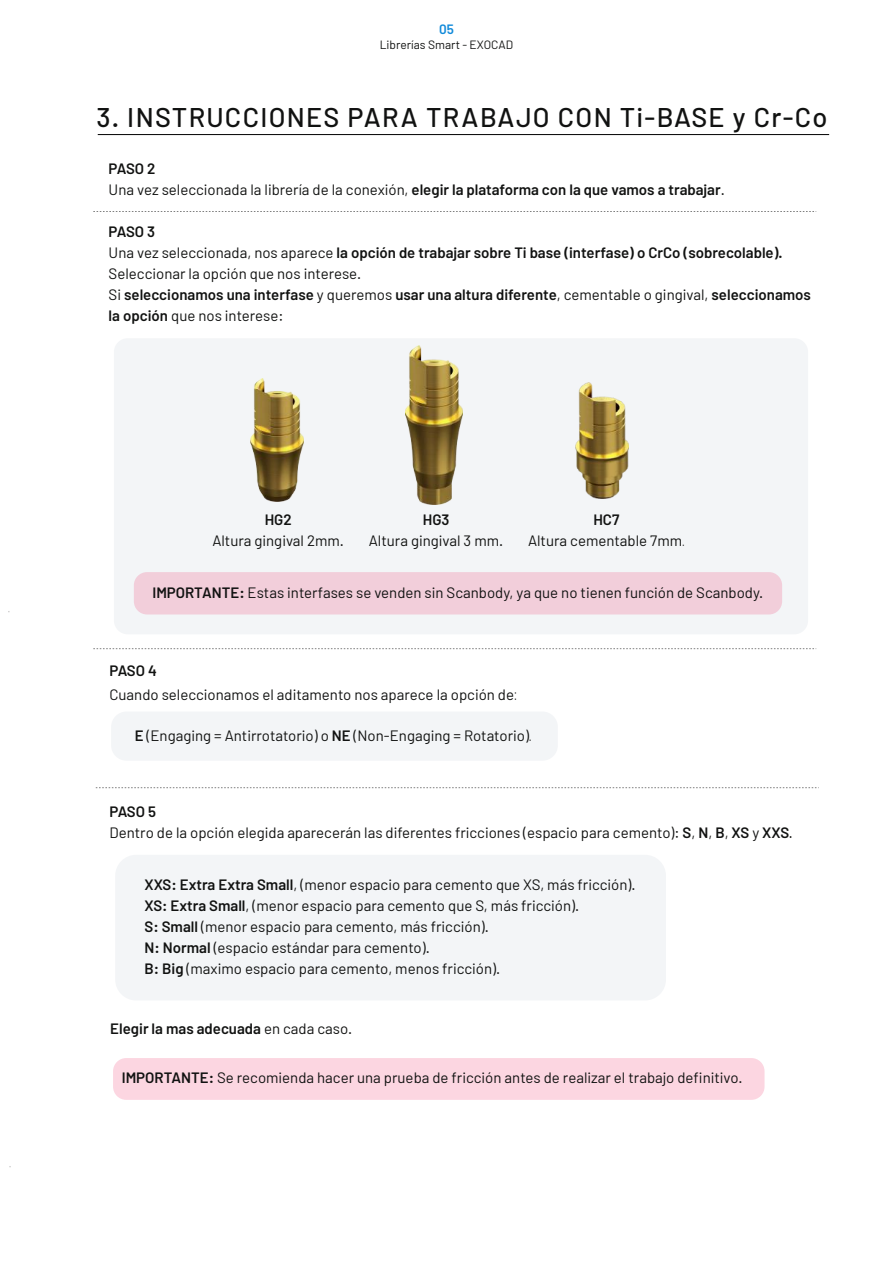
<style>
.page{position:relative;width:893px;height:1263px;background:#fff}
.page>*{position:absolute;margin:0;border:0;box-sizing:border-box;transform-origin:0 0}
.t1{font:500 27px "Barlow";letter-spacing:.05em;color:#111211}
.t2{font:15px/21px "Barlow";color:#111211}
.t3{font:600 15px/21px "Barlow";color:#111211}
.t4{font:600 13.5px "Barlow";color:#118ada}
.t5{font:12px "Barlow";color:#111211}
.s1{font-weight:400}
.s2{font-weight:600}
.s3{font-family:"Raleway";font-size:13.8px;color:#1d1d1b}
.s4{font-family:"Raleway";color:#1d1d1b}
.s5{font-family:"Raleway";font-weight:600;color:#1d1d1b}
</style>
<div class="page">
<div style="left:114px;top:338px;width:694px;height:296px;background:#f3f5f7;border-radius:14px"></div>
<div style="left:134px;top:572px;width:648px;height:42px;background:#f2ceda;border-radius:13px"></div>
<div style="left:115px;top:855px;width:551px;height:145px;background:#f3f5f7;border-radius:21px"></div>
<div style="left:111px;top:711px;width:447px;height:50px;background:#f3f5f7;border-radius:15px"></div>
<div style="left:113px;top:1058px;width:651px;height:42px;background:#fcd6e1;border-radius:13px"></div>
<img style="left:251px;top:378px;width:53px;height:123px">
<img style="left:405px;top:346px;width:57px;height:159px">
<img style="left:575px;top:383px;width:54px;height:115px">
<svg style="left:93px;top:211px;width:723px;height:1px"></svg>
<svg style="left:93px;top:648px;width:723px;height:1px"></svg>
<svg style="left:96px;top:787px;width:723px;height:1px"></svg>
<hr style="left:98px;top:134px;width:731px;height:1px;background:#000">
<p class="t4" style="left:439px;top:21px;width:16px">05</p>
<p class="t5" style="left:380px;top:37px;width:135px">Librerías Smart - EXOCAD</p>
<h1 class="t1" style="left:96px;top:101px;width:733px">3. INSTRUCCIONES PARA TRABAJO CON Ti-BASE y Cr-Co</h1>
<p class="t3" style="left:109px;top:158px;width:618px">PASO 2<br><span class="s1">Una vez seleccionada la librería de la conexión,</span> elegir la plataforma con la que vamos a trabajar<span class="s1">.</span></p>
<p class="t3" style="left:109px;top:221px;width:704px">PASO 3<br><span class="s1">Una vez seleccionada, nos aparece</span> la opción de trabajar sobre Ti base (interfase) o CrCo (sobrecolable).<br><span class="s1">Seleccionar la opción que nos interese.<br>Si</span> seleccionamos una interfase <span class="s1">y queremos</span> usar una altura diferente<span class="s1">, cementable o gingival,</span> seleccionamos la opción <span class="s1">que nos interese:</span></p>
<p class="t3" style="left:265px;top:509px;width:28px">HG2</p>
<p class="t2" style="left:212px;top:530px;width:133px">Altura gingival 2mm.</p>
<p class="t3" style="left:423px;top:509px;width:28px">HG3</p>
<p class="t2" style="left:369px;top:530px;width:136px">Altura gingival 3 mm.</p>
<p class="t2" style="left:528px;top:509px;width:158px;text-align:center"><span class="s2">HC7<br></span>Altura cementable 7mm<span class="s3">.</span></p>
<p class="t2" style="left:152px;top:581px;width:612px"><span class="s2">IMPORTANTE:</span> Estas interfases se venden sin Scanbody, ya que no tienen función de Scanbody.</p>
<p class="t2" style="left:109px;top:658px;width:409px;line-height:24px"><span class="s2">PASO 4<br></span>Cuando seleccionamos el aditamento nos aparece la opción de<span class="s4">:</span></p>
<p class="t2" style="left:135px;top:724px;width:399px"><span class="s2">E</span> (Engaging = Antirrotatorio) o <span class="s2">NE</span> (Non-Engaging = Rotatorio)<span class="s4">.</span></p>
<p class="t2" style="left:109px;top:801px;width:684px"><span class="s2">PASO 5<br></span>Dentro de la opción elegida aparecerán las diferentes fricciones (espacio para cemento): <span class="s2">S</span>, <span class="s2">N</span>, <span class="s2">B</span>, <span class="s2">XS</span> y <span class="s2">XXS</span><span class="s5">.</span></p>
<p class="t2" style="left:145px;top:873px;width:493px"><span class="s2">XXS: Extra Extra Small</span>, (menor espacio para cemento que XS, más fricción).<br><span class="s2">XS: Extra Small</span>, (menor espacio para cemento que S, más fricción).<br><span class="s2">S: Small</span> (menor espacio para cemento, más fricción).<br><span class="s2">N: Normal</span> (espacio estándar para cemento).<br><span class="s2">B: Big</span> (maximo espacio para cemento, menos fricción).</p>
<p class="t3" style="left:110px;top:1018px;width:243px">Elegir la mas adecuada <span class="s1">en cada caso.</span></p>
<p class="t2" style="left:122px;top:1066px;width:622px"><span class="s2">IMPORTANTE:</span> Se recomienda hacer una prueba de fricción antes de realizar el trabajo definitivo.</p>
</div>
